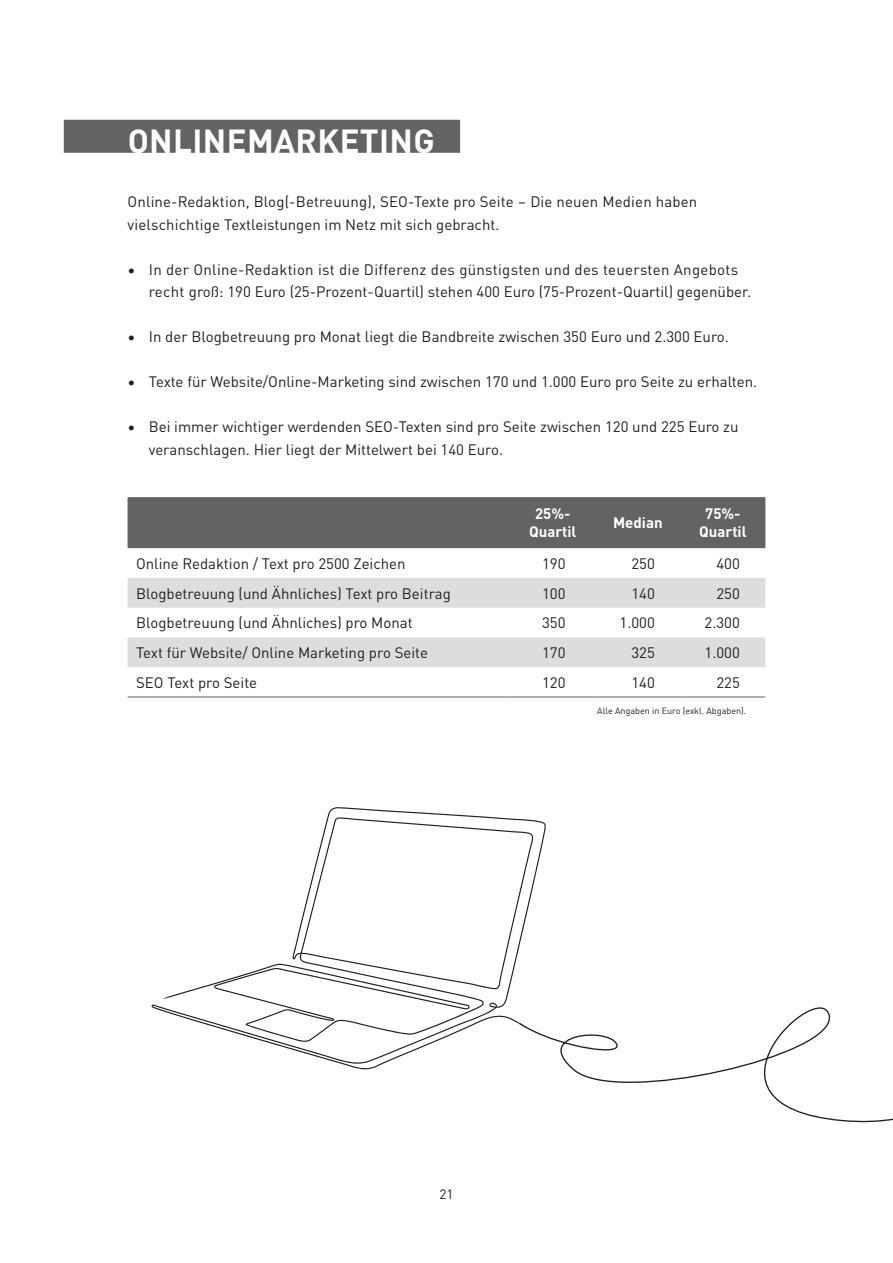
<style>
.page{position:relative;width:893px;height:1263px;background:#fff}
.page>*{position:absolute;margin:0;border:0;box-sizing:border-box;transform-origin:0 0}
.t1{font:700 33px "DINOT";letter-spacing:.01em;color:#fff}
.t2{font:15px/22.5px "DINOT";color:#231f20}
.t3{font:700 15px/18px "DINOT";color:#fff;text-align:center}
.t4{font:13.5px "DINOT";color:#231f20}
.t5{font:9px "DINOT";color:#231f20}
</style>
<div class="page">
<div style="left:64px;top:120px;width:396px;height:33px;background:#636366"></div>
<div style="left:128px;top:497px;width:637px;height:51px;background:#636366"></div>
<svg style="left:128px;top:578px;width:637px;height:89px;fill:#dcdddf"></svg>
<hr style="left:128px;top:697px;width:382px;height:1px;background:#636366">
<hr style="left:510px;top:697px;width:85px;height:1px;background:#636366">
<hr style="left:595px;top:697px;width:85px;height:1px;background:#636366">
<hr style="left:680px;top:697px;width:85px;height:1px;background:#636366">
<svg style="left:546px;top:1007px;width:347px;height:116px"></svg>
<svg style="left:152px;top:807px;width:394px;height:262px"></svg>
<h1 class="t1" style="left:128px;top:115px;width:309px">ONLINEMARKETING</h1>
<p class="t2" style="left:128px;top:189px;width:571px">Online-Redaktion, Blog(-Betreuung), SEO-Texte pro Seite – Die neuen Medien haben vielschichtige Textleistungen im Netz mit sich gebracht.</p>
<p class="t2" style="left:149px;top:257px;width:601px;text-indent:-21px">• In der Online-Redaktion ist die Differenz des günstigsten und des teuersten Angebots recht groß: 190 Euro (25-Prozent-Quartil) stehen 400 Euro (75-Prozent-Quartil) gegenüber.</p>
<p class="t2" style="left:128px;top:324px;width:600px">• In der Blogbetreuung pro Monat liegt die Bandbreite zwischen 350 Euro und 2.300 Euro.</p>
<p class="t2" style="left:128px;top:369px;width:629px">• Texte für Website/Online-Marketing sind zwischen 170 und 1.000 Euro pro Seite zu erhalten.</p>
<p class="t2" style="left:149px;top:414px;width:591px;text-indent:-21px">• Bei immer wichtiger werdenden SEO-Texten sind pro Seite zwischen 120 und 225 Euro zu veranschlagen. Hier liegt der Mittelwert bei 140 Euro.</p>
<p class="t3" style="left:529px;top:504px;width:49px">25%-<br>Quartil</p>
<p class="t3" style="left:613px;top:513px;width:51px">Median</p>
<p class="t3" style="left:699px;top:504px;width:49px">75%-<br>Quartil</p>
<p class="t2" style="left:136px;top:551px;width:271px">Online Redaktion / Text pro 2500 Zeichen</p>
<p class="t2" style="left:542px;top:551px;width:25px">190</p>
<p class="t2" style="left:631px;top:551px;width:25px">250</p>
<p class="t2" style="left:716px;top:551px;width:25px">400</p>
<p class="t2" style="left:136px;top:581px;width:316px">Blogbetreuung (und Ähnliches) Text pro Beitrag</p>
<p class="t2" style="left:542px;top:581px;width:25px">100</p>
<p class="t2" style="left:631px;top:581px;width:25px">140</p>
<p class="t2" style="left:716px;top:581px;width:25px">250</p>
<p class="t2" style="left:136px;top:610px;width:278px">Blogbetreuung (und Ähnliches) pro Monat</p>
<p class="t2" style="left:542px;top:610px;width:25px">350</p>
<p class="t2" style="left:619px;top:610px;width:37px">1.000</p>
<p class="t2" style="left:704px;top:610px;width:37px">2.300</p>
<p class="t2" style="left:136px;top:640px;width:294px">Text für Website/ Online Marketing pro Seite</p>
<p class="t2" style="left:542px;top:640px;width:25px">170</p>
<p class="t2" style="left:631px;top:640px;width:25px">325</p>
<p class="t2" style="left:704px;top:640px;width:37px">1.000</p>
<p class="t2" style="left:136px;top:670px;width:123px">SEO Text pro Seite</p>
<p class="t2" style="left:542px;top:670px;width:25px">120</p>
<p class="t2" style="left:631px;top:670px;width:25px">140</p>
<p class="t2" style="left:716px;top:670px;width:25px">225</p>
<p class="t5" style="left:597px;top:704px;width:149px">Alle Angaben in Euro (exkl. Abgaben).</p>
<p class="t4" style="left:439px;top:1184px;width:16px">21</p>
</div>
